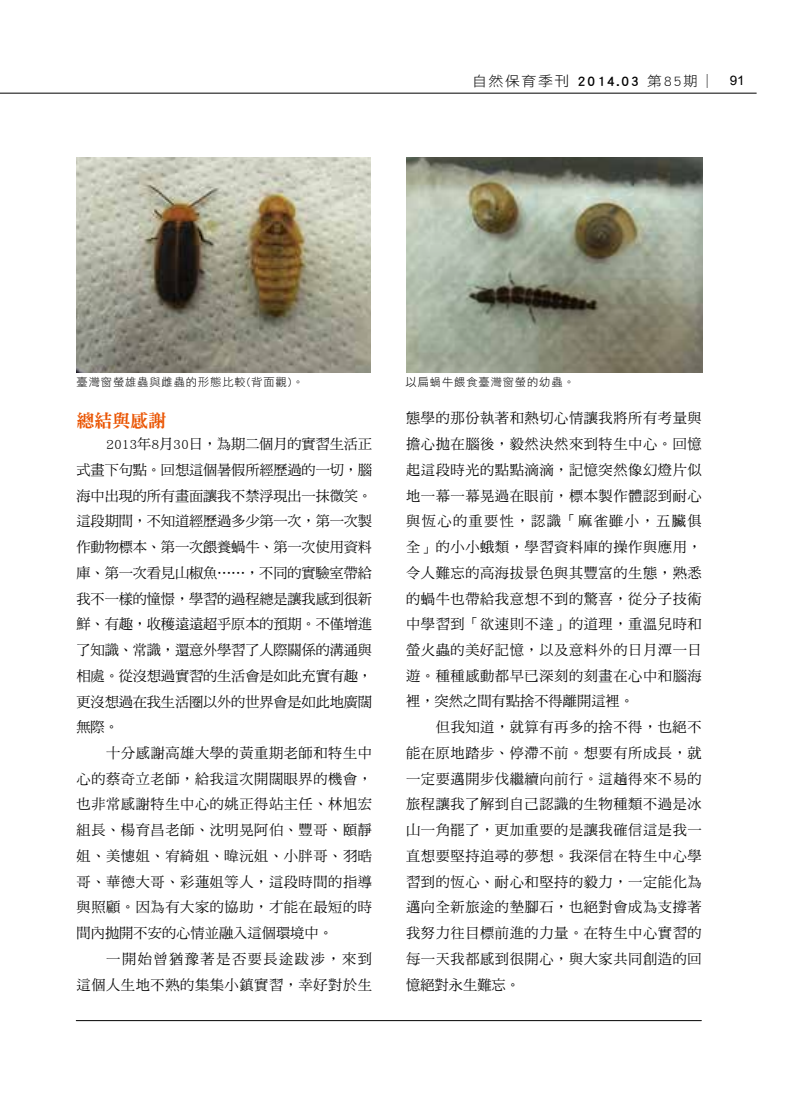
<style>
.page{position:relative;width:808px;height:1106px;background:#fff}
.page>*{position:absolute;margin:0;border:0;box-sizing:border-box;transform-origin:0 0}
.t1{font:18px "DF Ming Std W9";color:#ea5504}
.t2{font:14.25px/25.7px "DF Ming Std W5";letter-spacing:.04em;color:#000;text-align:justify}
.t3{font:13.95px "DF Hei Std W3";letter-spacing:.1em;color:#000;scale:1.08 1}
.t4{font:11.25px "DF Hei Std W3";letter-spacing:.08em;color:#000}
.s1{font-family:"DF Hei Std W7"}
.s2{font-family:"DF Ming Std W3"}
.s3{font-family:"Arial";font-size:13.05px}
</style>
<div class="page">
<hr style="left:0;top:93px;width:756px;height:1px;background:#000">
<hr style="left:76px;top:1020px;width:625px;height:1px;background:#000">
<img style="left:76px;top:157px;width:295px;height:215px">
<img style="left:406px;top:157px;width:297px;height:215px">
<p class="t3" style="left:472px;top:73px;width:254px">自然保育季刊 <span class="s1">2014.03</span> 第85期<span class="s2">｜</span> <span class="s3">91</span></p>
<p class="t4" style="left:77px;top:376px;width:229px">臺灣窗螢雄蟲與雌蟲的形態比較(背面觀)。</p>
<p class="t4" style="left:406px;top:376px;width:171px">以扁蝸牛餵食臺灣窗螢的幼蟲。</p>
<p class="t1" style="left:77px;top:410px;width:92px">總結與感謝</p>
<p class="t2" style="left:77px;top:431px;width:297px;text-indent:30px">2013年8月30日，為期二個月的實習生活正式畫下句點。回想這個暑假所經歷過的一切，腦海中出現的所有畫面讓我不禁浮現出一抹微笑。這段期間，不知道經歷過多少第一次，第一次製作動物標本、第一次餵養蝸牛、第一次使用資料庫、第一次看見山椒魚……，不同的實驗室帶給我不一樣的憧憬，學習的過程總是讓我感到很新鮮、有趣，收穫遠遠超乎原本的預期。不僅增進了知識、常識，還意外學習了人際關係的溝通與相處。從沒想過實習的生活會是如此充實有趣，更沒想過在我生活圈以外的世界會是如此地廣闊無際。</p>
<p class="t2" style="left:77px;top:740px;width:297px;text-indent:30px">十分感謝高雄大學的黃重期老師和特生中心的蔡奇立老師，給我這次開闊眼界的機會，也非常感謝特生中心的姚正得站主任、林旭宏組長、楊育昌老師、沈明晃阿伯、豐哥、頤靜姐、美憓姐、宥綺姐、暐沅姐、小胖哥、羽晧哥、華德大哥、彩蓮姐等人，這段時間的指導與照顧。因為有大家的協助，才能在最短的時間內拋開不安的心情並融入這個環境中。</p>
<p class="t2" style="left:77px;top:945px;width:297px;text-align:right">一開始曾猶豫著是否要長途跋涉，來到<br>這個人生地不熟的集集小鎮實習，幸好對於生</p>
<p class="t2" style="left:406px;top:405px;width:297px">態學的那份執著和熱切心情讓我將所有考量與擔心拋在腦後，毅然決然來到特生中心。回憶起這段時光的點點滴滴，記憶突然像幻燈片似地一幕一幕晃過在眼前，標本製作體認到耐心與恆心的重要性，認識「麻雀雖小，五臟俱全」的小小蛾類，學習資料庫的操作與應用，令人難忘的高海拔景色與其豐富的生態，熟悉的蝸牛也帶給我意想不到的驚喜，從分子技術中學習到「欲速則不達」的道理，重溫兒時和螢火蟲的美好記憶，以及意料外的日月潭一日遊。種種感動都早已深刻的刻畫在心中和腦海裡，突然之間有點捨不得離開這裡。</p>
<p class="t2" style="left:406px;top:714px;width:297px;text-indent:30px">但我知道，就算有再多的捨不得，也絕不能在原地踏步、停滯不前。想要有所成長，就一定要邁開步伐繼續向前行。這趟得來不易的旅程讓我了解到自己認識的生物種類不過是冰山一角罷了，更加重要的是讓我確信這是我一直想要堅持追尋的夢想。我深信在特生中心學習到的恆心、耐心和堅持的毅力，一定能化為邁向全新旅途的墊腳石，也絕對會成為支撐著我努力往目標前進的力量。在特生中心實習的每一天我都感到很開心，與大家共同創造的回憶絕對永生難忘。</p>
</div>
